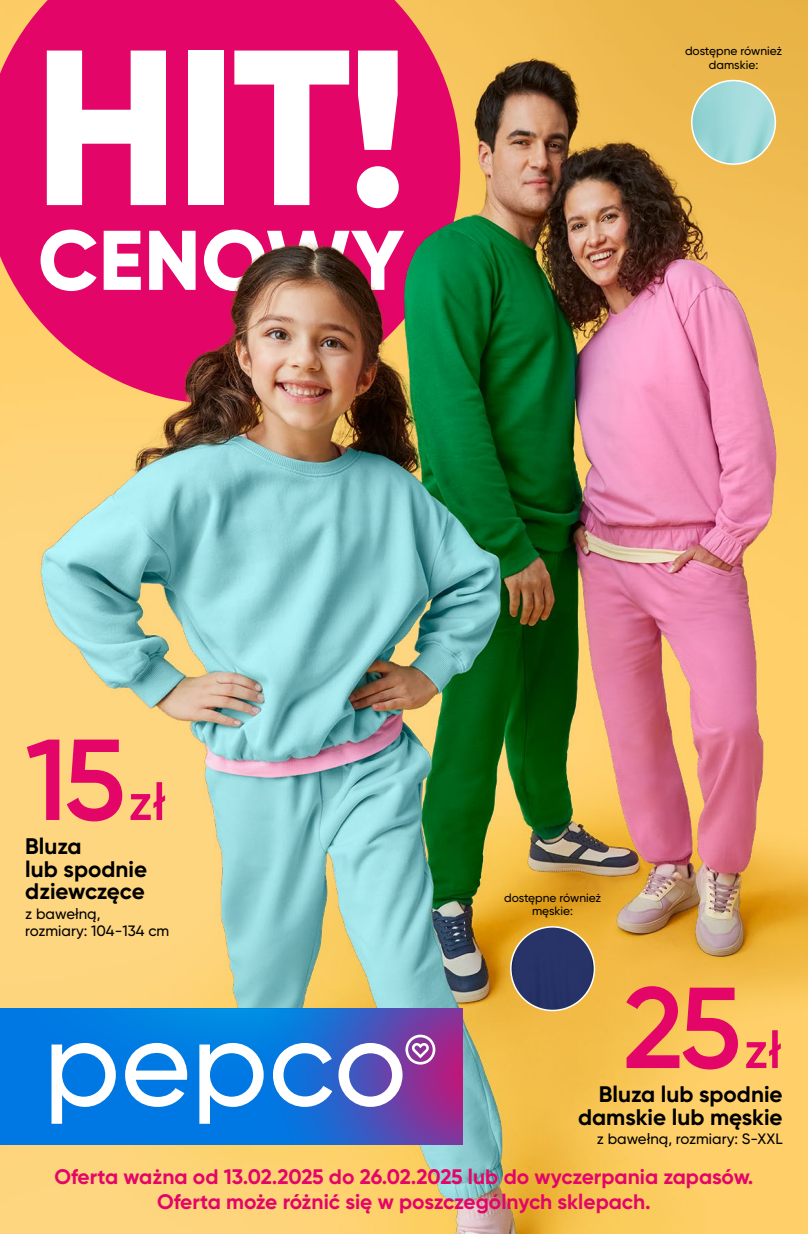
<style>
.page{position:relative;width:808px;height:1234px;background:#fff}
.page>*{position:absolute;margin:0;border:0;box-sizing:border-box;transform-origin:0 0}
.t1{font:800 220.65px "Gilroy";color:#fff}
.t2{font:600 114.75px "Gilroy";color:#e30567}
.t3{font:800 84.3px "Gilroy";letter-spacing:.01em;color:#fff}
.t4{font:700 22.5px/22.5px "Gilroy";color:#000;text-align:right}
.t5{font:700 21px/25.2px "Gilroy";color:#e30567;text-align:center}
.t6{font:500 15px/16.8px "Gilroy";color:#000}
.t7{font:500 12px/13.5px "Gilroy";color:#000;text-align:center}
.s1{font-size:51.75px}
</style>
<div class="page">
<img style="left:0;top:0;width:808px;height:1233px">
<svg style="left:0;top:0;width:460px;height:404px;background:#d02762"></svg>
<div style="left:0;top:1008px;width:52px;height:121px;background:#0078e3"></div>
<svg style="left:52px;top:1008px;width:411px;height:136px"></svg>
<div style="left:511px;top:926px;width:83px;height:84px;background:#273367;border-radius:42px"></div>
<div style="left:510px;top:925px;width:85px;height:85px;border:2px solid #fff;border-radius:50%"></div>
<img style="left:692px;top:80px;width:83px;height:84px;border-radius:42px">
<div style="left:691px;top:80px;width:85px;height:85px;border:2px solid #fff;border-radius:50%"></div>
<h1 class="t1" style="left:34px;top:-11px;width:377px">HIT!</h1>
<h3 class="t3" style="left:38px;top:207px;width:368px">CENOWY</h3>
<p class="t7" style="left:685px;top:44px;width:99px">dostępne również damskie:</p>
<h2 class="t2" style="left:25px;top:708px;width:142px">15<span class="s1">zł</span></h2>
<p class="t4" style="left:25px;top:834px;width:123px;text-align:left">Bluza<br>lub spodnie dziewczęce</p>
<p class="t6" style="left:25px;top:904px;width:146px">z bawełną,<br>rozmiary: 104-134 cm</p>
<p class="t7" style="left:504px;top:890px;width:99px">dostępne również męskie:</p>
<h2 class="t2" style="left:623px;top:956px;width:160px">25<span class="s1">zł</span></h2>
<p class="t4" style="left:578px;top:1082px;width:206px">Bluza lub spodnie damskie lub męskie</p>
<p class="t6" style="left:597px;top:1130px;width:187px">z bawełną, rozmiary: S-XXL</p>
<p class="t5" style="left:54px;top:1163px;width:701px">Oferta ważna od 13.02.2025 do 26.02.2025 lub do wyczerpania zapasów.<br>Oferta może różnić się w poszczególnych sklepach.</p>
</div>
